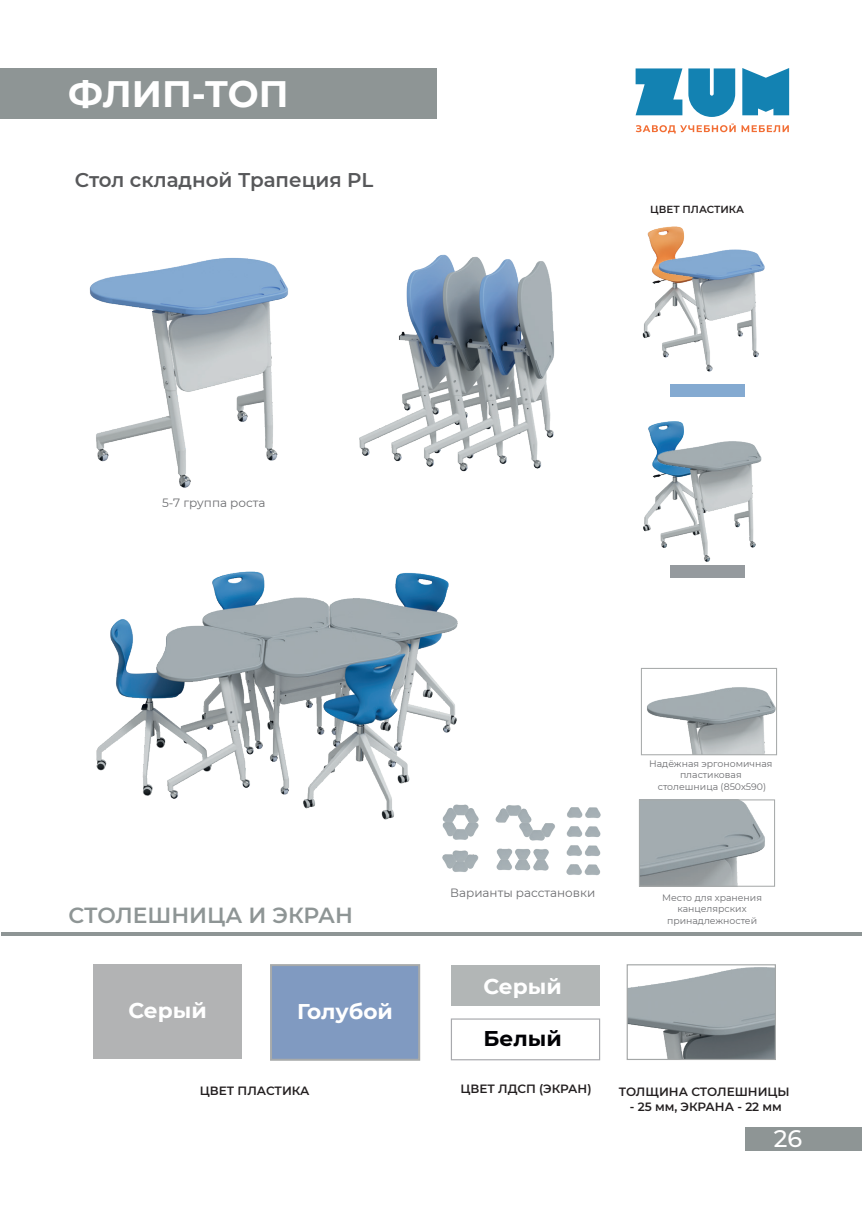
<style>
.page{position:relative;width:862px;height:1214px;background:#fff}
.page>*{position:absolute;margin:0;border:0;box-sizing:border-box;transform-origin:0 0}
.t1{font:700 36.8px "Montserrat";color:#fff}
.t2{font:500 23.8px "Montserrat";color:#fff}
.t3{font:600 21.8px "Montserrat";color:#8e9595}
.t4{font:700 21.2px "Montserrat";color:#fff}
.t5{font:700 21.2px "Montserrat";color:#010104}
.t6{font:600 19.8px "Montserrat";color:#57585a}
.t7{font:600 12px "Montserrat";color:#231f20}
.t8{font:12px "Montserrat";color:#6c6d70}
.t9{font:600 10.2px "Montserrat";color:#231f20}
.t10{font:9.4px/11.2px "Montserrat";color:#6c6d70;text-align:center}
</style>
<div class="page">
<img style="left:374px;top:254px;width:181px;height:215px">
<img style="left:89px;top:258px;width:285px;height:207px">
<img style="left:642px;top:226px;width:123px;height:169px">
<img style="left:643px;top:421px;width:119px;height:157px">
<div style="left:451px;top:965px;width:148px;height:40px;background:#b2b6b6"></div>
<div style="left:669px;top:564px;width:75px;height:13px;background:#959a9e"></div>
<div style="left:669px;top:384px;width:75px;height:13px;background:#84aad1"></div>
<hr style="left:2px;top:932px;width:860px;height:3px;background:#8e9595">
<div style="left:745px;top:1127px;width:117px;height:23px;background:#8e9595"></div>
<div style="left:451px;top:1018px;width:149px;height:42px;border:1px solid #a8a9ad"></div>
<svg style="left:635px;top:68px;width:47px;height:47px;background:#3593bd"></svg>
<svg style="left:688px;top:68px;width:47px;height:49px;background:#3996be"></svg>
<svg style="left:742px;top:68px;width:47px;height:47px;background:#3493bd"></svg>
<svg style="left:636px;top:124px;width:153px;height:9px"></svg>
<div style="left:270px;top:964px;width:150px;height:96px;background:#809ac1;border:2px solid #a7aaaa"></div>
<div style="left:94px;top:964px;width:148px;height:94px;background:#b2b3b4"></div>
<div style="left:0;top:68px;width:437px;height:51px;background:#8e9595"></div>
<img style="left:628px;top:967px;width:146px;height:90px">
<div style="left:626px;top:964px;width:150px;height:95px;border:1px solid #a4a7a7"></div>
<svg style="left:647px;top:687px;width:128px;height:66px"></svg>
<div style="left:641px;top:667px;width:136px;height:88px;border:1px solid #a7aaaa"></div>
<svg style="left:641px;top:801px;width:124px;height:83px;background:#a9b1b4"></svg>
<div style="left:639px;top:799px;width:136px;height:87px;border:1px solid #a7aaaa"></div>
<img style="left:96px;top:465px;width:376px;height:355px">
<img style="left:441px;top:748px;width:160px;height:128px">
<h1 class="t1" style="left:68px;top:67px;width:222px">ФЛИП-ТОП</h1>
<h3 class="t6" style="left:75px;top:166px;width:300px">Стол складной Трапеция PL</h3>
<p class="t9" style="left:650px;top:202px;width:95px">ЦВЕТ ПЛАСТИКА</p>
<p class="t8" style="left:162px;top:494px;width:105px">5-7 группа роста</p>
<p class="t10" style="left:649px;top:757px;width:125px">Надёжная эргономичная пластиковая столешница (850х590)</p>
<h3 class="t3" style="left:69px;top:899px;width:286px">СТОЛЕШНИЦА И ЭКРАН</h3>
<h3 class="t4" style="left:129px;top:995px;width:80px">Серый</h3>
<h3 class="t4" style="left:297px;top:995px;width:97px">Голубой</h3>
<p class="t8" style="left:450px;top:884px;width:147px">Варианты расстановки</p>
<h3 class="t4" style="left:483px;top:970px;width:80px">Серый</h3>
<h3 class="t5" style="left:483px;top:1023px;width:80px">Белый</h3>
<p class="t7" style="left:200px;top:1081px;width:111px">ЦВЕТ ПЛАСТИКА</p>
<p class="t7" style="left:460px;top:1079px;width:133px">ЦВЕТ ЛДСП (ЭКРАН)</p>
<p class="t10" style="left:662px;top:891px;width:101px">Место для хранения канцелярских принадлежностей</p>
<p class="t7" style="left:619px;top:1083px;width:172px">ТОЛЩИНА СТОЛЕШНИЦЫ</p>
<p class="t7" style="left:630px;top:1097px;width:154px">- 25 мм, ЭКРАНА - 22 мм</p>
<h2 class="t2" style="left:774px;top:1121px;width:30px">26</h2>
</div>
